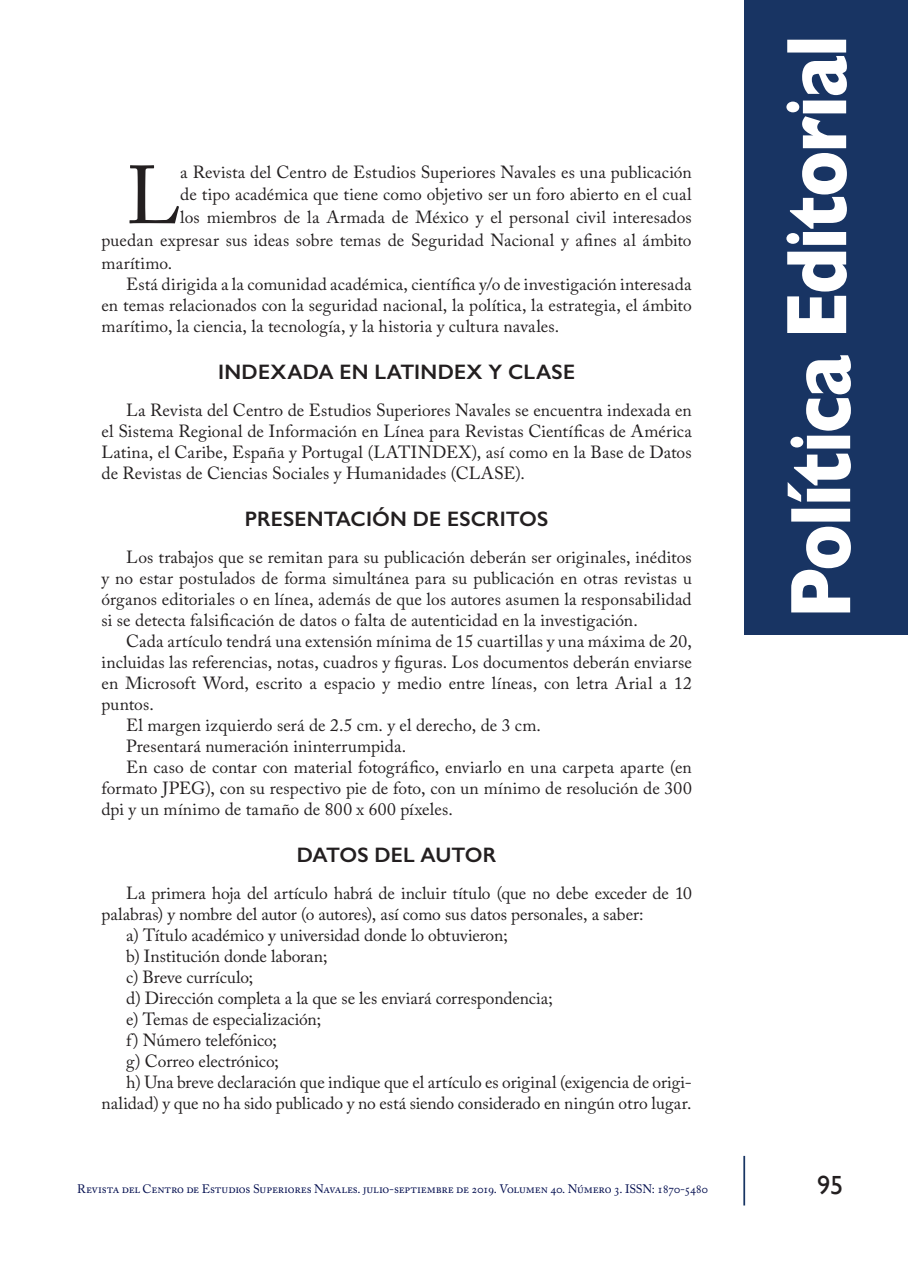
<style>
.page{position:relative;width:908px;height:1270px;background:#fff}
.page>*{position:absolute;margin:0;border:0;box-sizing:border-box;transform-origin:0 0}
._04_Primer_párrafo{font:81.55px "Adobe Caslon Pro";color:#231f20}
.t1{font:26.25px "Gill Sans";color:#231f20}
._03_Subtítulos{font:600 21px "Gill Sans";letter-spacing:.01em;color:#231f20}
._03_Subtítulos-2{font:600 21px "Gill Sans";letter-spacing:-.01em;color:#231f20}
._05_Normal{font:17.5px/21px "Adobe Caslon Pro";color:#231f20;text-align:justify}
._04_Primer_párrafo-2{font:17.5px "Adobe Caslon Pro";letter-spacing:.005em;color:#231f20}
.t2{font:12.25px "Adobe Caslon Pro";letter-spacing:-.015em;color:#030e4f}
</style>
<div class="page">
<hr style="left:743px;top:1156px;width:2px;height:49px;background:#183463">
<div style="left:744px;top:0;width:164px;height:635px;background:#183463"></div>
<svg style="left:786px;top:40px;width:61px;height:293px"></svg>
<svg style="left:788px;top:355px;width:63px;height:257px"></svg>
<p class="_04_Primer_párrafo" style="left:126px;top:147px;width:55px">L</p>
<p class="_04_Primer_párrafo-2" style="left:180px;top:161px;width:513px">a Revista del Centro de Estudios Superiores Navales es una publicación</p>
<p class="_04_Primer_párrafo-2" style="left:180px;top:184px;width:513px">de tipo académica que tiene como objetivo ser un foro abierto en el cual</p>
<p class="_04_Primer_párrafo-2" style="left:180px;top:207px;width:513px">los miembros de la Armada de México y el personal civil interesados</p>
<p class="_04_Primer_párrafo-2" style="left:102px;top:230px;width:592px">puedan expresar sus ideas sobre temas de Seguridad Nacional y afines al ámbito</p>
<p class="_04_Primer_párrafo-2" style="left:102px;top:252px;width:72px">marítimo.</p>
<p class="_05_Normal" style="left:102px;top:273px;width:592px;text-indent:25px">Está dirigida a la comunidad académica, científica y/o de investigación interesada en temas relacionados con la seguridad nacional, la política, la estrategia, el ámbito marítimo, la ciencia, la tecnología, y la historia y cultura navales.</p>
<p class="_03_Subtítulos" style="left:218px;top:359px;width:358px">INDEXADA EN LATINDEX Y CLASE</p>
<p class="_05_Normal" style="left:102px;top:399px;width:592px;text-indent:25px">La Revista del Centro de Estudios Superiores Navales se encuentra indexada en el Sistema Regional de Información en Línea para Revistas Científicas de América Latina, el Caribe, España y Portugal (LATINDEX), así como en la Base de Datos de Revistas de Ciencias Sociales y Humanidades (CLASE).</p>
<p class="_03_Subtítulos" style="left:245px;top:506px;width:305px">PRESENTACIÓN DE ESCRITOS</p>
<p class="_05_Normal" style="left:102px;top:546px;width:592px;text-indent:25px">Los trabajos que se remitan para su publicación deberán ser originales, inéditos y no estar postulados de forma simultánea para su publicación en otras revistas u órganos editoriales o en línea, además de que los autores asumen la responsabilidad si se detecta falsificación de datos o falta de autenticidad en la investigación.</p>
<p class="_05_Normal" style="left:102px;top:630px;width:592px;text-indent:25px">Cada artículo tendrá una extensión mínima de 15 cuartillas y una máxima de 20, incluidas las referencias, notas, cuadros y figuras. Los documentos deberán enviarse en Microsoft Word, escrito a espacio y medio entre líneas, con letra Arial a 12 puntos.</p>
<p class="_05_Normal" style="left:126px;top:714px;width:416px">El margen izquierdo será de 2.5 cm. y el derecho, de 3 cm.</p>
<p class="_05_Normal" style="left:126px;top:735px;width:281px">Presentará numeración ininterrumpida.</p>
<p class="_05_Normal" style="left:102px;top:756px;width:592px;text-indent:25px">En caso de contar con material fotográfico, enviarlo en una carpeta aparte (en formato JPEG), con su respectivo pie de foto, con un mínimo de resolución de 300 dpi y un mínimo de tamaño de 800 x 600 píxeles.</p>
<p class="_03_Subtítulos-2" style="left:297px;top:842px;width:201px">DATOS DEL AUTOR</p>
<p class="_05_Normal" style="left:102px;top:882px;width:592px;text-indent:25px">La primera hoja del artículo habrá de incluir título (que no debe exceder de 10 palabras) y nombre del autor (o autores), así como sus datos personales, a saber:</p>
<p class="_05_Normal" style="left:126px;top:924px;width:383px">a) Título académico y universidad donde lo obtuvieron;</p>
<p class="_05_Normal" style="left:126px;top:945px;width:203px">b) Institución donde laboran;</p>
<p class="_05_Normal" style="left:126px;top:966px;width:128px">c) Breve currículo;</p>
<p class="_05_Normal" style="left:126px;top:987px;width:428px">d) Dirección completa a la que se les enviará correspondencia;</p>
<p class="_05_Normal" style="left:126px;top:1008px;width:196px">e) Temas de especialización;</p>
<p class="_05_Normal" style="left:126px;top:1029px;width:152px">f) Número telefónico;</p>
<p class="_05_Normal" style="left:126px;top:1050px;width:154px">g) Correo electrónico;</p>
<p class="_05_Normal" style="left:101px;top:1071px;width:592px;text-align:right">h) Una breve declaración que indique que el artículo es original (exigencia de origi&shy;nalidad) y que no ha sido publicado y no está siendo considerado en ningún otro lugar.</p>
<p class="t2" style="left:77px;top:1182px;width:632px">Revista del Centro de Estudios Superiores Navales. julio-septiembre de 2019. Volumen 40. Número 3. ISSN: 1870-5480</p>
<h2 class="t1" style="left:817px;top:1169px;width:27px">95</h2>
</div>
